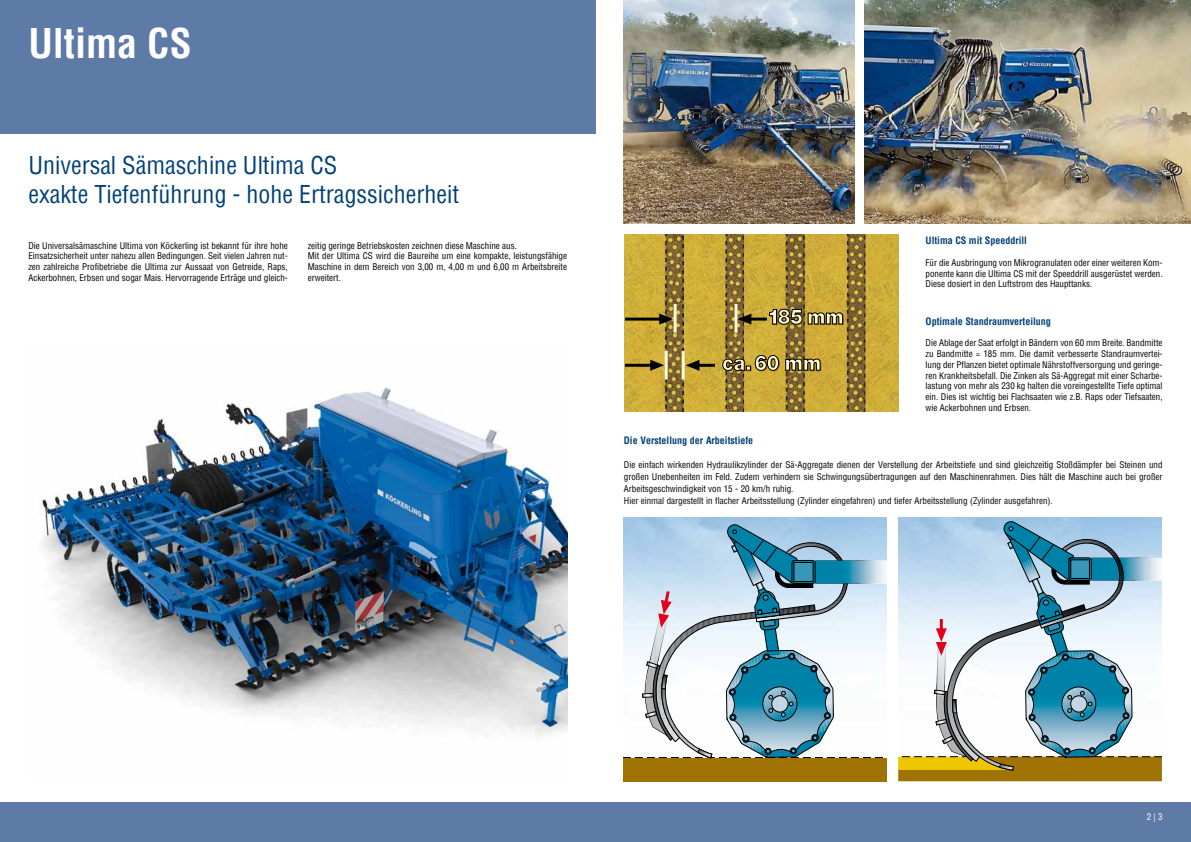
<style>
.page{position:relative;width:1191px;height:842px;background:#fff}
.page>*{position:absolute;margin:0;border:0;box-sizing:border-box;transform-origin:0 0}
.t1{font:700 condensed 40px "Helvetica";color:#fff}
.t2{font:condensed 24px/28.8px "Helvetica";color:#004178}
.t3{font:700 condensed 10px "Helvetica";color:#004178}
.t4{font:condensed 9px/10.8px "Helvetica";color:#000;text-align:justify}
.t5{font:condensed 9px "Helvetica";color:#fff}
</style>
<div class="page">
<img style="left:624px;top:0;width:231px;height:224px">
<img style="left:865px;top:0;width:326px;height:224px">
<div style="left:0;top:802px;width:1191px;height:40px;background:#5d7ba6"></div>
<svg style="left:623px;top:524px;width:264px;height:257px"></svg>
<svg style="left:898px;top:521px;width:264px;height:260px"></svg>
<img style="left:625px;top:234px;width:274px;height:177px">
<hr style="left:625px;top:318px;width:35px;height:3px;background:#000">
<svg style="left:659px;top:314px;width:14px;height:11px"></svg>
<hr style="left:673px;top:304px;width:3px;height:29px;background:#fef7d7">
<hr style="left:734px;top:304px;width:3px;height:29px;background:#fef7d7">
<hr style="left:750px;top:318px;width:17px;height:3px;background:#000">
<svg style="left:737px;top:314px;width:14px;height:11px"></svg>
<hr style="left:698px;top:364px;width:17px;height:3px;background:#000">
<svg style="left:685px;top:360px;width:14px;height:11px"></svg>
<hr style="left:681px;top:351px;width:3px;height:28px;background:#fef7d7">
<hr style="left:664px;top:351px;width:3px;height:28px;background:#fef7d7">
<hr style="left:625px;top:364px;width:26px;height:3px;background:#000">
<svg style="left:650px;top:360px;width:14px;height:11px"></svg>
<svg style="left:722px;top:355px;width:99px;height:16px;background:#978652"></svg>
<svg style="left:769px;top:309px;width:74px;height:16px"></svg>
<img style="left:39px;top:387px;width:528px;height:349px">
<div style="left:0;top:0;width:595px;height:133px;background:#5d7ba6"></div>
<h1 class="t1" style="left:28px;top:17px;width:165px">Ultima CS</h1>
<h2 class="t2" style="left:28px;top:150px;width:432px">Universal Sämaschine Ultima CS<br>exakte Tiefenführung - hohe Ertragssicherheit</h2>
<p class="t4" style="left:28px;top:240px;width:261px">Die Universalsämaschine Ultima von Köckerling ist bekannt für ihre hohe Einsatzsicherheit unter nahezu allen Bedingungen. Seit vielen Jahren nut&shy;zen zahlreiche Profibetriebe die Ultima zur Aussaat von Getreide, Raps, Ackerbohnen, Erbsen und sogar Mais. Hervorragende Erträge und gleich-</p>
<p class="t4" style="left:308px;top:240px;width:261px;text-align:left">zeitig geringe Betriebskosten zeichnen diese Maschine aus.<br>Mit der Ultima CS wird die Baureihe um eine kompakte, leistungsfähige Maschine in dem Bereich von 3,00 m, 4,00 m und 6,00 m Arbeitsbreite erweitert.</p>
<p class="t3" style="left:925px;top:234px;width:103px">Ultima CS mit Speeddrill</p>
<p class="t4" style="left:925px;top:257px;width:238px">Für die Ausbringung von Mikrogranulaten oder einer weiteren Kom&shy;ponente kann die Ultima CS mit der Speeddrill ausgerüstet werden.<br>Diese dosiert in den Luftstrom des Haupttanks.</p>
<p class="t3" style="left:925px;top:314px;width:127px">Optimale Standraumverteilung</p>
<p class="t4" style="left:925px;top:337px;width:238px">Die Ablage der Saat erfolgt in Bändern von 60 mm Breite. Bandmitte zu Bandmitte = 185 mm. Die damit verbesserte Standraumvertei&shy;lung der Pflanzen bietet optimale Nährstoffversorgung und geringe&shy;ren Krankheitsbefall. Die Zinken als Sä-Aggregat mit einer Scharbe&shy;lastung von mehr als 230 kg halten die voreingestellte Tiefe optimal ein. Dies ist wichtig bei Flachsaaten wie z.B. Raps oder Tiefsaaten, wie Ackerbohnen und Erbsen.</p>
<p class="t3" style="left:624px;top:434px;width:131px">Die Verstellung der Arbeitstiefe</p>
<p class="t4" style="left:624px;top:459px;width:540px;line-height:12px;text-align:left">Die einfach wirkenden Hydraulikzylinder der Sä-Aggregate dienen der Verstellung der Arbeitstiefe und sind gleichzeitig Stoßdämpfer bei Steinen und großen Unebenheiten im Feld. Zudem verhindern sie Schwingungsübertragungen auf den Maschinenrahmen. Dies hält die Maschine auch bei großer Arbeitsgeschwindigkeit von 15 - 20 km/h ruhig.<br>Hier einmal dargestellt in flacher Arbeitsstellung (Zylinder eingefahren) und tiefer Arbeitsstellung (Zylinder ausgefahren).</p>
<p class="t5" style="left:1146px;top:811px;width:17px">2 | 3</p>
</div>
